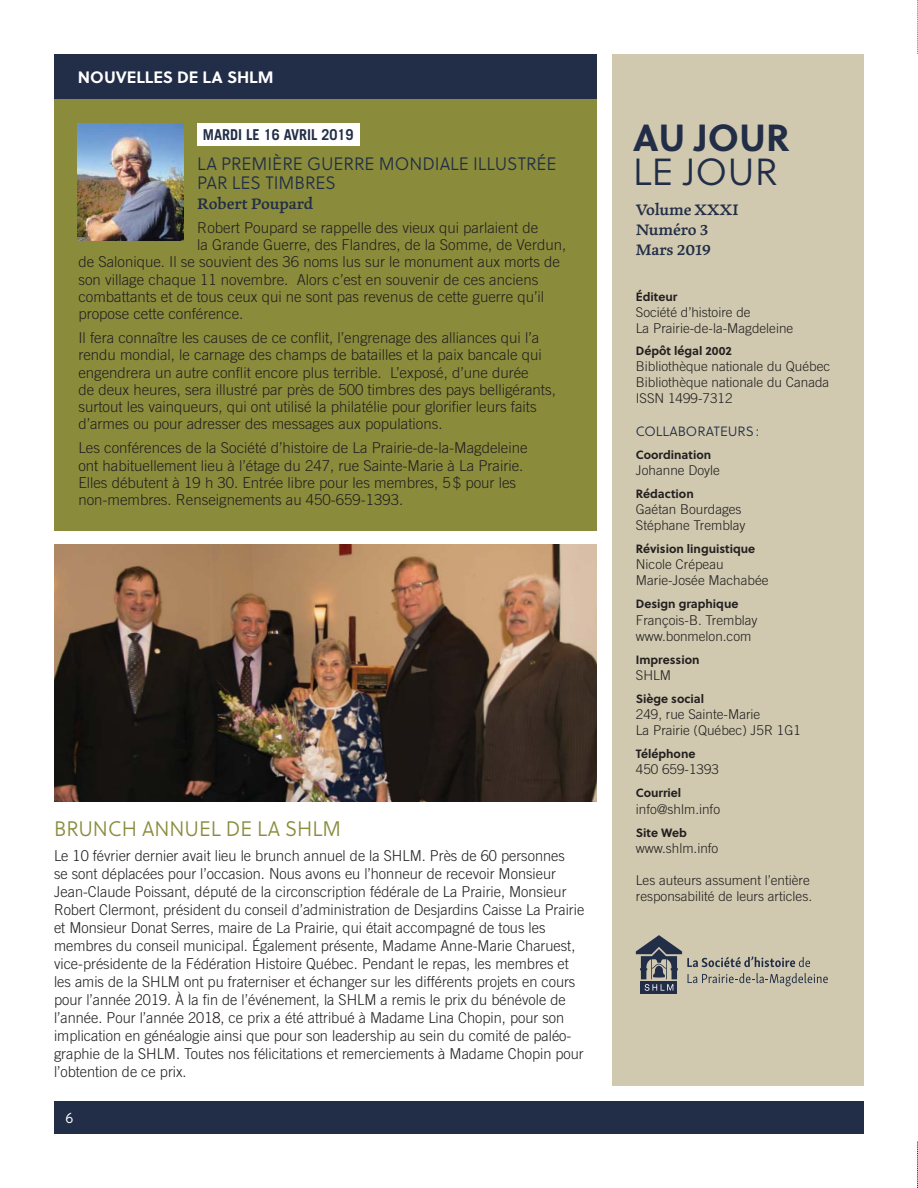
<style>
.page{position:relative;width:918px;height:1188px;background:#fff}
.page>*{position:absolute;margin:0;border:0;box-sizing:border-box;transform-origin:0 0}
.t1{font:700 37.65px "Soleil";color:#222e47}
.t2{font:37.65px "Soleil Lt";color:#222e47}
.t3{font:21px "Soleil Lt";color:#8a8c3c;scale:.96 1}
.t4{font:18px/19.5px "Soleil Lt";color:#222e47;scale:.96 1}
.t5{font:600 16.5px/19.8px "Marco";color:#222e47}
.t6{font:700 16.5px "Soleil";color:#fff}
.t7{font:300 15px/18px "Trade Gothic LT Std";color:#231f20}
.t8{font:700 15px "Trade Gothic LT Std";color:#222e47;scale:.96 1}
.t9{font:15px "Soleil Lt";color:#fff}
.t10{font:300 13.5px/16.2px "Trade Gothic LT Std";color:#231f20}
.t11{font:13.5px "Soleil Lt";color:#222e47}
.t12{font:700 12px "Soleil";color:#231f20}
</style>
<div class="page">
<div style="left:54px;top:54px;width:543px;height:45px;background:#222e47"></div>
<div style="left:612px;top:54px;width:252px;height:1032px;background:#d0c9af"></div>
<svg style="left:917px;top:1142px;width:1px;height:46px"></svg>
<svg style="left:917px;top:0;width:1px;height:54px"></svg>
<div style="left:54px;top:1102px;width:810px;height:32px;background:#222e47"></div>
<div style="left:54px;top:99px;width:543px;height:432px;background:#8a8c3c"></div>
<div style="left:197px;top:123px;width:163px;height:23px;background:#fff"></div>
<img style="left:78px;top:123px;width:106px;height:118px">
<div style="left:641px;top:981px;width:36px;height:13px;background:#222e47"></div>
<svg style="left:636px;top:935px;width:192px;height:56px"></svg>
<img style="left:54px;top:545px;width:543px;height:256px">
<p class="t6" style="left:78px;top:69px;width:197px">NOUVELLES DE LA SHLM</p>
<p class="t8" style="left:203px;top:129px;width:159px">MARDI LE 16 AVRIL 2019</p>
<p class="t4" style="left:197px;top:154px;width:376px">LA PREMIÈRE GUERRE MONDIALE ILLUSTRÉE<br>PAR LES TIMBRES</p>
<p class="t5" style="left:197px;top:194px;width:117px">Robert Poupard</p>
<p class="t7" style="left:197px;top:220px;width:342px">Robert Poupard se rappelle des vieux qui parlaient de</p>
<p class="t7" style="left:197px;top:238px;width:371px">la Grande Guerre, des Flandres, de la Somme, de Verdun,</p>
<p class="t7" style="left:78px;top:255px;width:483px">de Salonique. Il se souvient des 36 noms lus sur le monument aux morts de</p>
<p class="t7" style="left:78px;top:272px;width:462px">son village chaque 11 novembre. Alors c’est en souvenir de ces anciens</p>
<p class="t7" style="left:78px;top:289px;width:467px">combattants et de tous ceux qui ne sont pas revenus de cette guerre qu’il</p>
<p class="t7" style="left:78px;top:307px;width:167px">propose cette conférence.</p>
<p class="t7" style="left:78px;top:331px;width:479px;line-height:17.2px">Il fera connaître les causes de ce conflit, l’engrenage des alliances qui l’a rendu mondial, le carnage des champs de batailles et la paix bancale qui engendrera un autre conflit encore plus terrible. L’exposé, d’une durée<br>de deux heures, sera illustré par près de 500 timbres des pays belligérants, surtout les vainqueurs, qui ont utilisé la philatélie pour glorifier leurs faits d’armes ou pour adresser des messages aux populations.</p>
<p class="t7" style="left:78px;top:441px;width:451px;line-height:17.2px">Les conférences de la Société d’histoire de La Prairie-de-la-Magdeleine ont habituellement lieu à l’étage du 247, rue Sainte-Marie à La Prairie.<br>Elles débutent à 19 h 30. Entrée libre pour les membres, 5 $ pour les non-membres. Renseignements au 450-659-1393.</p>
<h2 class="t3" style="left:54px;top:817px;width:300px">BRUNCH ANNUEL DE LA SHLM</h2>
<p class="t7" style="left:54px;top:848px;width:532px">Le 10 février dernier avait lieu le brunch annuel de la SHLM. Près de 60 personnes<br>se sont déplacées pour l’occasion. Nous avons eu l’honneur de recevoir Monsieur Jean-Claude Poissant, député de la circonscription fédérale de La Prairie, Monsieur Robert Clermont, président du conseil d’administration de Desjardins Caisse La Prairie et Monsieur Donat Serres, maire de La Prairie, qui était accompagné de tous les membres du conseil municipal. Également présente, Madame Anne-Marie Charuest, vice-présidente de la Fédération Histoire Québec. Pendant le repas, les membres et les amis de la SHLM ont pu fraterniser et échanger sur les différents projets en cours pour l’année 2019. À la fin de l’événement, la SHLM a remis le prix du bénévole de l’année. Pour l’année 2018, ce prix a été attribué à Madame Lina Chopin, pour son implication en généalogie ainsi que pour son leadership au sein du comité de paléo&shy;graphie de la SHLM. Toutes nos félicitations et remerciements à Madame Chopin pour l’obtention de ce prix.</p>
<p class="t9" style="left:66px;top:1109px;width:9px">6</p>
<h1 class="t1" style="left:633px;top:120px;width:159px">AU JOUR</h1>
<h1 class="t2" style="left:633px;top:150px;width:146px">LE JOUR</h1>
<p class="t5" style="left:636px;top:201px;width:105px">Volume XXXI<br>Numéro 3<br>Mars 2019</p>
<p class="t12" style="left:636px;top:291px;width:43px">Éditeur</p>
<p class="t10" style="left:636px;top:306px;width:159px">Société d’histoire de<br>La Prairie-de-la-Magdeleine</p>
<p class="t12" style="left:636px;top:345px;width:98px">Dépôt légal 2002</p>
<p class="t10" style="left:636px;top:360px;width:196px;text-align:justify">Bibliothèque nationale du Québec Bibliothèque nationale du Canada ISSN 1499-7312</p>
<p class="t11" style="left:636px;top:423px;width:125px">COLLABORATEURS-:</p>
<p class="t12" style="left:636px;top:449px;width:77px">Coordination</p>
<p class="t10" style="left:636px;top:464px;width:86px">Johanne Doyle</p>
<p class="t12" style="left:636px;top:488px;width:59px">Rédaction</p>
<p class="t10" style="left:636px;top:503px;width:111px">Gaétan Bourdages<br>Stéphane Tremblay</p>
<p class="t12" style="left:636px;top:543px;width:121px">Révision linguistique</p>
<p class="t10" style="left:636px;top:558px;width:134px">Nicole Crépeau<br>Marie-Josée Machabée</p>
<p class="t12" style="left:636px;top:598px;width:104px">Design graphique</p>
<p class="t10" style="left:636px;top:613px;width:123px">François-B. Tremblay www.bonmelon.com</p>
<p class="t12" style="left:636px;top:654px;width:65px">Impression</p>
<p class="t10" style="left:636px;top:669px;width:37px">SHLM</p>
<p class="t12" style="left:636px;top:693px;width:70px">Siège social</p>
<p class="t10" style="left:636px;top:708px;width:167px">249, rue Sainte-Marie<br>La Prairie (Québec) J5R 1G1</p>
<p class="t12" style="left:636px;top:748px;width:61px">Téléphone</p>
<p class="t10" style="left:636px;top:763px;width:85px">450 659-1393</p>
<p class="t12" style="left:636px;top:787px;width:47px">Courriel</p>
<p class="t10" style="left:636px;top:802px;width:86px">info@shlm.info</p>
<p class="t12" style="left:636px;top:827px;width:53px">Site Web</p>
<p class="t10" style="left:636px;top:842px;width:84px">www.shlm.info</p>
<p class="t10" style="left:636px;top:874px;width:178px">Les auteurs assument l’entière responsabilité de leurs articles.</p>
</div>
